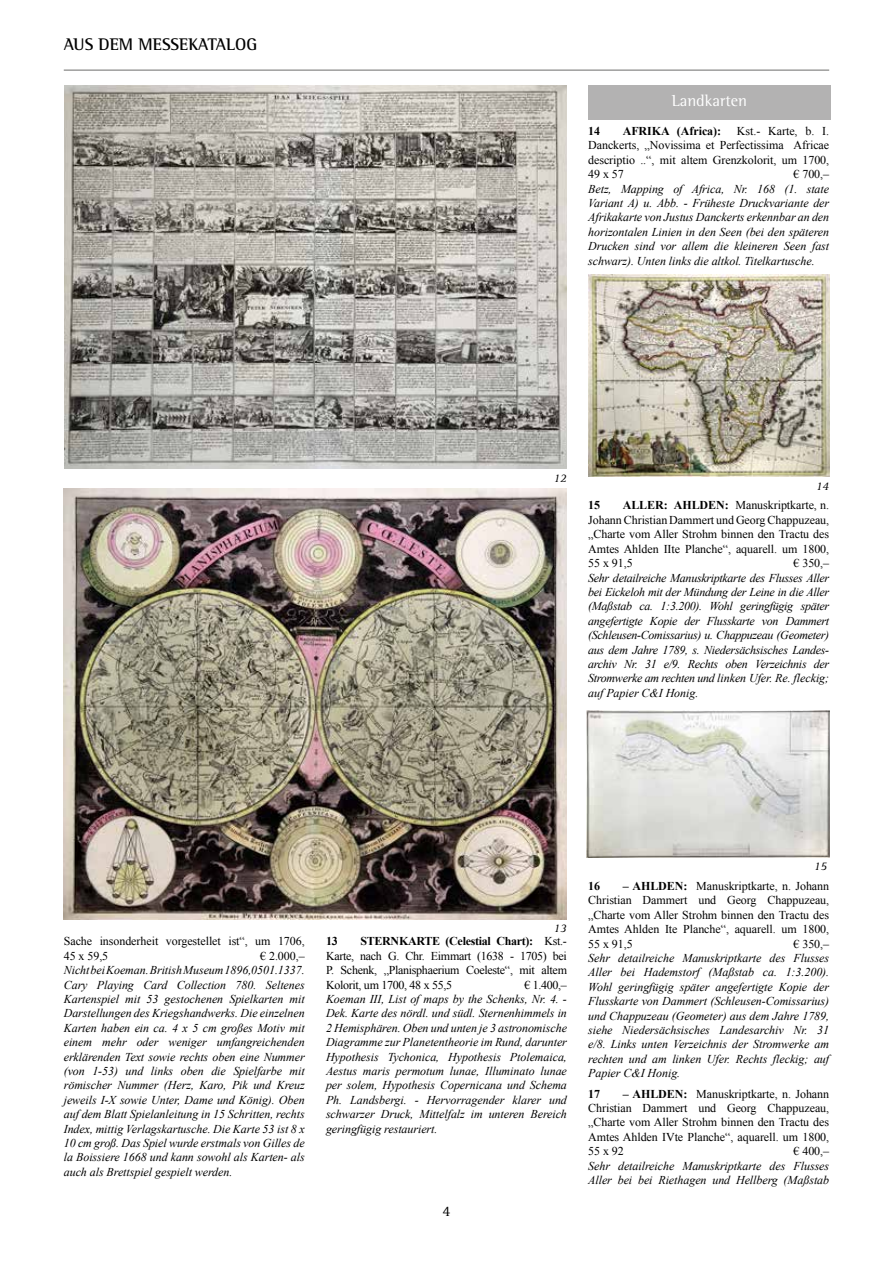
<style>
.page{position:relative;width:893px;height:1263px;background:#fff}
.page>*{position:absolute;margin:0;border:0;box-sizing:border-box;transform-origin:0 0}
.t1{font:700 17.25px "Rotis Semi Serif";letter-spacing:-.005em;color:#000}
.t2{font:16.5px "Rotis Semi Serif";color:#fff}
.t3{font:15px "Rotis Serif";color:#000}
.t4{font:italic 12px/14.4px "Times New Roman";letter-spacing:-.005em;color:#000;text-align:justify}
.t5{font:12px/14.4px "Times New Roman";letter-spacing:-.005em;color:#000;text-align:justify}
.t6{font:700 12px "Times New Roman";letter-spacing:-.005em;color:#000}
.t7{font:italic 12px "Rotis Serif";color:#000}
.s1{font-weight:700}
</style>
<div class="page">
<hr style="left:64px;top:69px;width:765px;height:2px;background:#9d9d9c">
<img style="left:65px;top:85px;width:502px;height:383px">
<img style="left:64px;top:489px;width:503px;height:430px">
<img style="left:589px;top:275px;width:240px;height:202px">
<img style="left:587px;top:710px;width:242px;height:147px">
<div style="left:588px;top:85px;width:243px;height:35px;background:#b3b2b2"></div>
<h1 class="t1" style="left:64px;top:34px;width:195px">AUS DEM MESSEKATALOG</h1>
<h2 class="t2" style="left:672px;top:91px;width:77px">Landkarten</h2>
<p class="t5" style="left:588px;top:124px;width:242px;text-indent:149px">Kst.- Karte, b. I.<br>Danckerts, „Novissima et Perfectissima Africae descriptio ..“, mit altem Grenzkolorit, um 1700, 49 x 57</p>
<p class="t6" style="left:588px;top:123px;width:13px">14</p>
<p class="t6" style="left:623px;top:123px;width:100px">AFRIKA (Africa):</p>
<p class="t5" style="left:793px;top:167px;width:37px">€ 700,–</p>
<p class="t4" style="left:588px;top:181px;width:242px">Betz, Mapping of Africa, Nr. 168 (1. state Variant A) u. Abb. - Früheste Druckvariante der Afrikakarte von Justus Danckerts erkennbar an den horizontalen Linien in den Seen (bei den späteren Drucken sind vor allem die kleineren Seen fast schwarz). Unten links die altkol. Titelkartusche.</p>
<p class="t7" style="left:554px;top:471px;width:15px">12</p>
<p class="t7" style="left:816px;top:480px;width:15px">14</p>
<p class="t5" style="left:588px;top:498px;width:242px;text-indent:34px"><span class="s1">ALLER: AHLDEN:</span> Manuskriptkarte, n.<br>Johann Christian Dammert und Georg Chappuzeau, „Charte vom Aller Strohm binnen den Tractu des Amtes Ahlden IIte Planche“, aquarell. um 1800, 55 x 91,5</p>
<p class="t6" style="left:588px;top:497px;width:13px">15</p>
<p class="t5" style="left:793px;top:556px;width:37px">€ 350,–</p>
<p class="t4" style="left:588px;top:570px;width:242px">Sehr detailreiche Manuskriptkarte des Flusses Aller bei Eickeloh mit der Mündung der Leine in die Aller (Maßstab ca. 1:3.200). Wohl geringfügig später angefertigte Kopie der Flusskarte von Dammert (Schleusen-Comissarius) u. Chappuzeau (Geometer) aus dem Jahre 1789, s. Niedersächsisches Landes&shy;archiv Nr. 31 e/9. Rechts oben Verzeichnis der Stromwerke am rechten und linken Ufer. Re. fleckig; auf Papier C&amp;I Honig.</p>
<p class="t5" style="left:64px;top:934px;width:242px">Sache insonderheit vorgestellet ist“, um 1706,<br>45 x 59,5</p>
<p class="t5" style="left:260px;top:948px;width:46px">€ 2.000,–</p>
<p class="t4" style="left:64px;top:963px;width:242px">Nicht bei Koeman. British Museum 1896,0501.1337.<br>Cary Playing Card Collection 780. Seltenes Kartenspiel mit 53 gestochenen Spielkarten mit Darstellungen des Kriegshandwerks. Die einzelnen Karten haben ein ca. 4 x 5 cm großes Motiv mit einem mehr oder weniger umfangreichenden erklärenden Text sowie rechts oben eine Nummer (von 1-53) und links oben die Spielfarbe mit römischer Nummer (Herz, Karo, Pik und Kreuz jeweils I-X sowie Unter, Dame und König). Oben auf dem Blatt Spielanleitung in 15 Schritten, rechts Index, mittig Verlagskartusche. Die Karte 53 ist 8 x 10 cm groß. Das Spiel wurde erstmals von Gilles de la Boissiere 1668 und kann sowohl als Karten- als auch als Brettspiel gespielt werden.</p>
<p class="t7" style="left:554px;top:921px;width:15px">13</p>
<p class="t5" style="left:326px;top:934px;width:242px;text-indent:34px"><span class="s1">STERNKARTE (Celestial Chart):</span> Kst.- Karte, nach G. Chr. Eimmart (1638 - 1705) bei P. Schenk, „Planisphaerium Coeleste“, mit altem Kolorit, um 1700, 48 x 55,5</p>
<p class="t6" style="left:326px;top:933px;width:13px">13</p>
<p class="t5" style="left:524px;top:977px;width:44px">€ 1.400,–</p>
<p class="t4" style="left:326px;top:991px;width:242px">Koeman III, List of maps by the Schenks, Nr. 4. - Dek. Karte des nördl. und südl. Sternenhimmels in 2 Hemisphären. Oben und unten je 3 astronomische Diagramme zur Planetentheorie im Rund, darunter Hypothesis Tychonica, Hypothesis Ptolemaica, Aestus maris permotum lunae, Illuminato lunae per solem, Hypothesis Copernicana und Schema Ph. Landsbergi. - Hervorragender klarer und schwarzer Druck, Mittelfalz im unteren Bereich geringfügig restauriert.</p>
<p class="t3" style="left:443px;top:1202px;width:9px">4</p>
<p class="t7" style="left:814px;top:859px;width:15px">15</p>
<p class="t5" style="left:588px;top:878px;width:242px;text-indent:34px"><span class="s1">– AHLDEN:</span> Manuskriptkarte, n. Johann Christian Dammert und Georg Chappuzeau, „Charte vom Aller Strohm binnen den Tractu des Amtes Ahlden Ite Planche“, aquarell. um 1800, 55 x 91,5</p>
<p class="t6" style="left:588px;top:878px;width:13px">16</p>
<p class="t5" style="left:793px;top:936px;width:37px">€ 350,–</p>
<p class="t4" style="left:588px;top:950px;width:242px">Sehr detailreiche Manuskriptkarte des Flusses Aller bei Hademstorf (Maßstab ca. 1:3.200).<br>Wohl geringfügig später angefertigte Kopie der Flusskarte von Dammert (Schleusen-Comissarius) und Chappuzeau (Geometer) aus dem Jahre 1789, siehe Niedersächsisches Landesarchiv Nr. 31 e/8. Links unten Verzeichnis der Stromwerke am rechten und am linken Ufer. Rechts fleckig; auf Papier C&amp;I Honig.</p>
<p class="t6" style="left:588px;top:1085px;width:13px">17</p>
<p class="t5" style="left:588px;top:1086px;width:242px;text-indent:34px"><span class="s1">– AHLDEN:</span> Manuskriptkarte, n. Johann Christian Dammert und Georg Chappuzeau, „Charte vom Aller Strohm binnen den Tractu des Amtes Ahlden IVte Planche“, aquarell. um 1800, 55 x 92</p>
<p class="t5" style="left:793px;top:1144px;width:37px">€ 400,–</p>
<p class="t4" style="left:588px;top:1158px;width:242px">Sehr detailreiche Manuskriptkarte des Flusses<br>Aller bei bei Riethagen und Hellberg (Maßstab</p>
</div>
